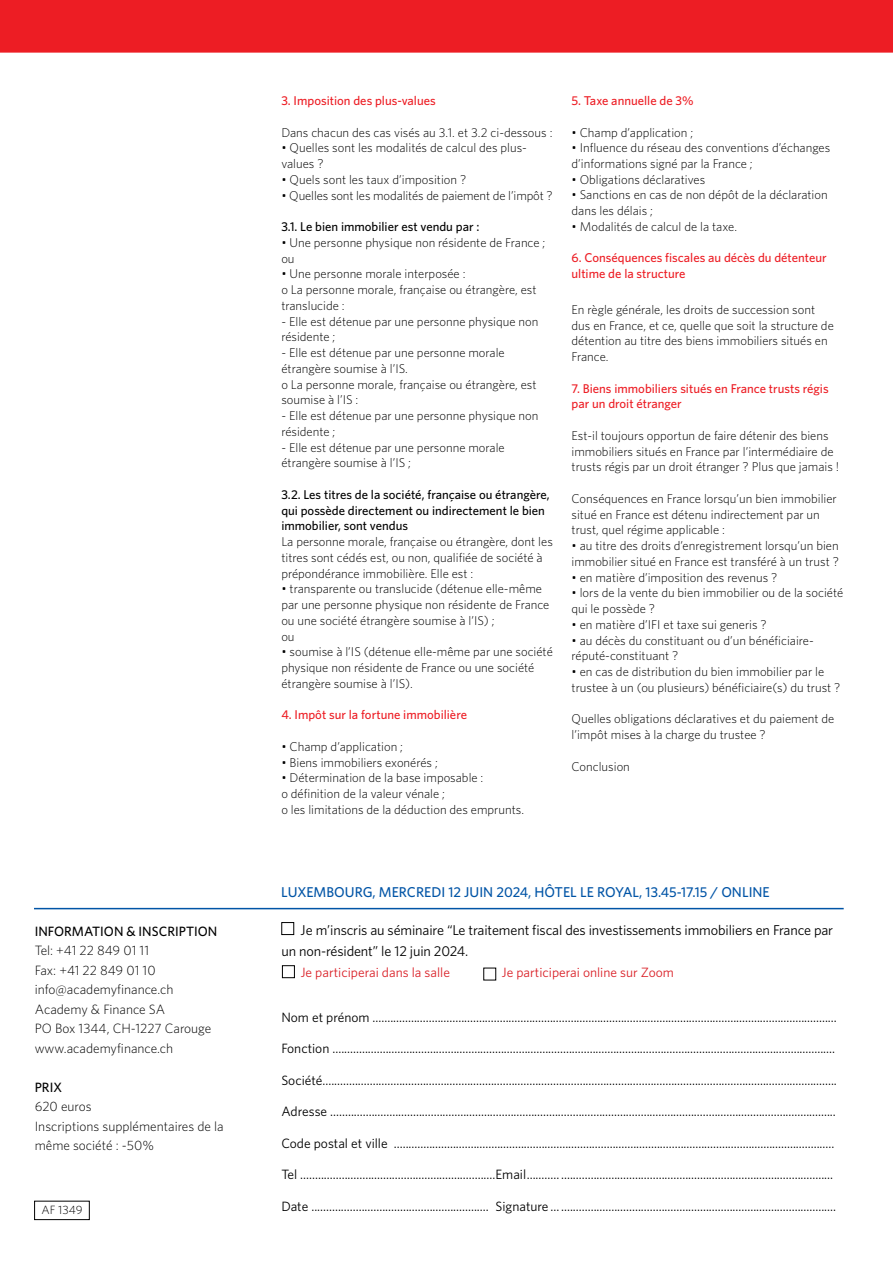
<style>
.page{position:relative;width:893px;height:1263px;background:#fff}
.page>*{position:absolute;margin:0;border:0;box-sizing:border-box;transform-origin:0 0}
.t1{font:14.25px/21px "Whitney";letter-spacing:-.01em;color:#000}
.t2{font:500 14.25px "Whitney";color:#0054a6}
.t3{font:13.5px "Whitney";color:#000}
.t4{font:300 13.5px/19.5px "Whitney";color:#000}
.t5{font:13.5px "Whitney";color:#da2128}
.t6{font:500 13.5px "Whitney";color:#000}
.t7{font:300 12.75px/15.8px "Whitney";color:#000}
.t8{font:500 12.75px/15.8px "Whitney";color:#ed1d24}
.t9{font:500 12.75px/15.8px "Whitney";color:#000}
.t10{font:300 12px "Whitney";color:#000}
</style>
<div class="page">
<div style="left:0;top:0;width:893px;height:53px;background:#ed1d24"></div>
<div style="left:281px;top:922px;width:13px;height:13px;border:1px solid #000"></div>
<hr style="left:34px;top:908px;width:810px;height:1px;background:#0054a6">
<div style="left:34px;top:1201px;width:56px;height:19px;border:1px solid #000"></div>
<div style="left:282px;top:965px;width:13px;height:13px;border:1px solid #000"></div>
<p class="t6" style="left:35px;top:922px;width:184px">INFORMATION &amp; INSCRIPTION</p>
<p class="t4" style="left:35px;top:940px;width:178px">Tel: +41 22 849 01 11<br>Fax: +41 22 849 01 10 info@academyfinance.ch<br>Academy &amp; Finance SA<br>PO Box 1344, CH-1227 Carouge www.academyfinance.ch</p>
<p class="t6" style="left:35px;top:1078px;width:29px">PRIX</p>
<p class="t4" style="left:35px;top:1096px;width:190px">620 euros<br>Inscriptions supplémentaires de la même société : -50%</p>
<p class="t10" style="left:41px;top:1202px;width:43px">AF 1349</p>
<p class="t8" style="left:281px;top:93px;width:156px">3. Imposition des plus-values</p>
<p class="t7" style="left:281px;top:124px;width:273px">Dans chacun des cas visés au 3.1. et 3.2 ci-dessous :</p>
<p class="t7" style="left:281px;top:140px;width:247px">• Quelles sont les modalités de calcul des plus&shy;values ?</p>
<p class="t7" style="left:281px;top:171px;width:186px">• Quels sont les taux d’imposition ?</p>
<p class="t7" style="left:281px;top:187px;width:273px">• Quelles sont les modalités de paiement de l’impôt ?</p>
<p class="t9" style="left:281px;top:219px;width:200px">3.1. Le bien immobilier est vendu par :</p>
<p class="t7" style="left:281px;top:234px;width:265px">• Une personne physique non résidente de France ; ou</p>
<p class="t7" style="left:281px;top:266px;width:257px">• Une personne morale interposée :<br>o La personne morale, française ou étrangère, est translucide :</p>
<p class="t7" style="left:281px;top:313px;width:259px">- Elle est détenue par une personne physique non résidente ;</p>
<p class="t7" style="left:281px;top:344px;width:257px">- Elle est détenue par une personne morale étrangère soumise à l’IS.<br>o La personne morale, française ou étrangère, est soumise à l’IS :</p>
<p class="t7" style="left:281px;top:407px;width:259px">- Elle est détenue par une personne physique non résidente ;</p>
<p class="t7" style="left:281px;top:439px;width:225px">- Elle est détenue par une personne morale étrangère soumise à l’IS ;</p>
<p class="t9" style="left:281px;top:486px;width:270px">3.2. Les titres de la société, française ou étrangère, qui possède directement ou indirectement le bien immobilier, sont vendus</p>
<p class="t7" style="left:281px;top:533px;width:273px">La personne morale, française ou étrangère, dont les titres sont cédés est, ou non, qualifiée de société à prépondérance immobilière. Elle est :</p>
<p class="t7" style="left:281px;top:581px;width:270px">• transparente ou translucide (détenue elle-même par une personne physique non résidente de France ou une société étrangère soumise à l’IS) ;<br>ou</p>
<p class="t7" style="left:281px;top:644px;width:273px">• soumise à l’IS (détenue elle-même par une société physique non résidente de France ou une société étrangère soumise à l’IS).</p>
<p class="t8" style="left:281px;top:707px;width:187px">4. Impôt sur la fortune immobilière</p>
<p class="t7" style="left:281px;top:738px;width:123px">• Champ d’application ;</p>
<p class="t7" style="left:281px;top:754px;width:158px">• Biens immobiliers exonérés ;</p>
<p class="t7" style="left:281px;top:770px;width:244px">• Détermination de la base imposable :<br>o définition de la valeur vénale ;<br>o les limitations de la déduction des emprunts.</p>
<p class="t8" style="left:571px;top:92px;width:124px">5. Taxe annuelle de 3%</p>
<p class="t7" style="left:571px;top:124px;width:123px">• Champ d’application ;</p>
<p class="t7" style="left:571px;top:140px;width:260px">• Influence du réseau des conventions d’échanges d’informations signé par la France ;</p>
<p class="t7" style="left:571px;top:171px;width:135px">• Obligations déclaratives</p>
<p class="t7" style="left:571px;top:187px;width:258px">• Sanctions en cas de non dépôt de la déclaration dans les délais ;</p>
<p class="t7" style="left:571px;top:218px;width:167px">• Modalités de calcul de la taxe.</p>
<p class="t8" style="left:571px;top:250px;width:257px">6. Conséquences fiscales au décès du détenteur ultime de la structure</p>
<p class="t7" style="left:571px;top:301px;width:264px">En règle générale, les droits de succession sont dus en France, et ce, quelle que soit la structure de détention au titre des biens immobiliers situés en France.</p>
<p class="t8" style="left:571px;top:380px;width:259px">7. Biens immobiliers situés en France trusts régis par un droit étranger</p>
<p class="t7" style="left:571px;top:427px;width:269px">Est-il toujours opportun de faire détenir des biens immobiliers situés en France par l’intermédiaire de trusts régis par un droit étranger ? Plus que jamais !</p>
<p class="t7" style="left:571px;top:490px;width:267px">Conséquences en France lorsqu’un bien immobilier situé en France est détenu indirectement par un trust, quel régime applicable :</p>
<p class="t7" style="left:571px;top:537px;width:269px">• au titre des droits d’enregistrement lorsqu’un bien immobilier situé en France est transféré à un trust ?</p>
<p class="t7" style="left:571px;top:569px;width:207px">• en matière d’imposition des revenus ?</p>
<p class="t7" style="left:571px;top:585px;width:273px">• lors de la vente du bien immobilier ou de la société qui le possède ?</p>
<p class="t7" style="left:571px;top:616px;width:197px">• en matière d’IFI et taxe sui generis ?</p>
<p class="t7" style="left:571px;top:632px;width:244px">• au décès du constituant ou d’un bénéficiaire&shy;réputé-constituant ?</p>
<p class="t7" style="left:571px;top:663px;width:270px">• en cas de distribution du bien immobilier par le trustee à un (ou plusieurs) bénéficiaire(s) du trust ?</p>
<p class="t7" style="left:571px;top:711px;width:264px">Quelles obligations déclaratives et du paiement de l’impôt mises à la charge du trustee ?</p>
<p class="t7" style="left:571px;top:758px;width:60px">Conclusion</p>
<p class="t2" style="left:281px;top:882px;width:490px">LUXEMBOURG, MERCREDI 12 JUIN 2024, HÔTEL LE ROYAL, 13.45-17.15 / ONLINE</p>
<p class="t1" style="left:281px;top:919px;width:553px;text-indent:19px">Je m’inscris au séminaire “Le traitement fiscal des investissements immobiliers en France par un non-résident” le 12 juin 2024.</p>
<p class="t5" style="left:301px;top:963px;width:151px">Je participerai dans la salle</p>
<p class="t5" style="left:502px;top:963px;width:174px">Je participerai online sur Zoom</p>
<p class="t3" style="left:281px;top:1008px;width:557px">Nom et prénom .............................................................................................................................................................</p>
<p class="t3" style="left:281px;top:1040px;width:555px">Fonction ..........................................................................................................................................................................</p>
<p class="t3" style="left:281px;top:1071px;width:557px">Société..............................................................................................................................................................................</p>
<p class="t3" style="left:281px;top:1103px;width:556px">Adresse ...........................................................................................................................................................................</p>
<p class="t3" style="left:281px;top:1134px;width:554px">Code postal et ville .....................................................................................................................................................</p>
<p class="t3" style="left:281px;top:1166px;width:553px">Tel ..................................................................Email........... ............................................................................................</p>
<p class="t3" style="left:281px;top:1197px;width:556px">Date ............................................................ Signature ... .............................................................................................</p>
</div>
